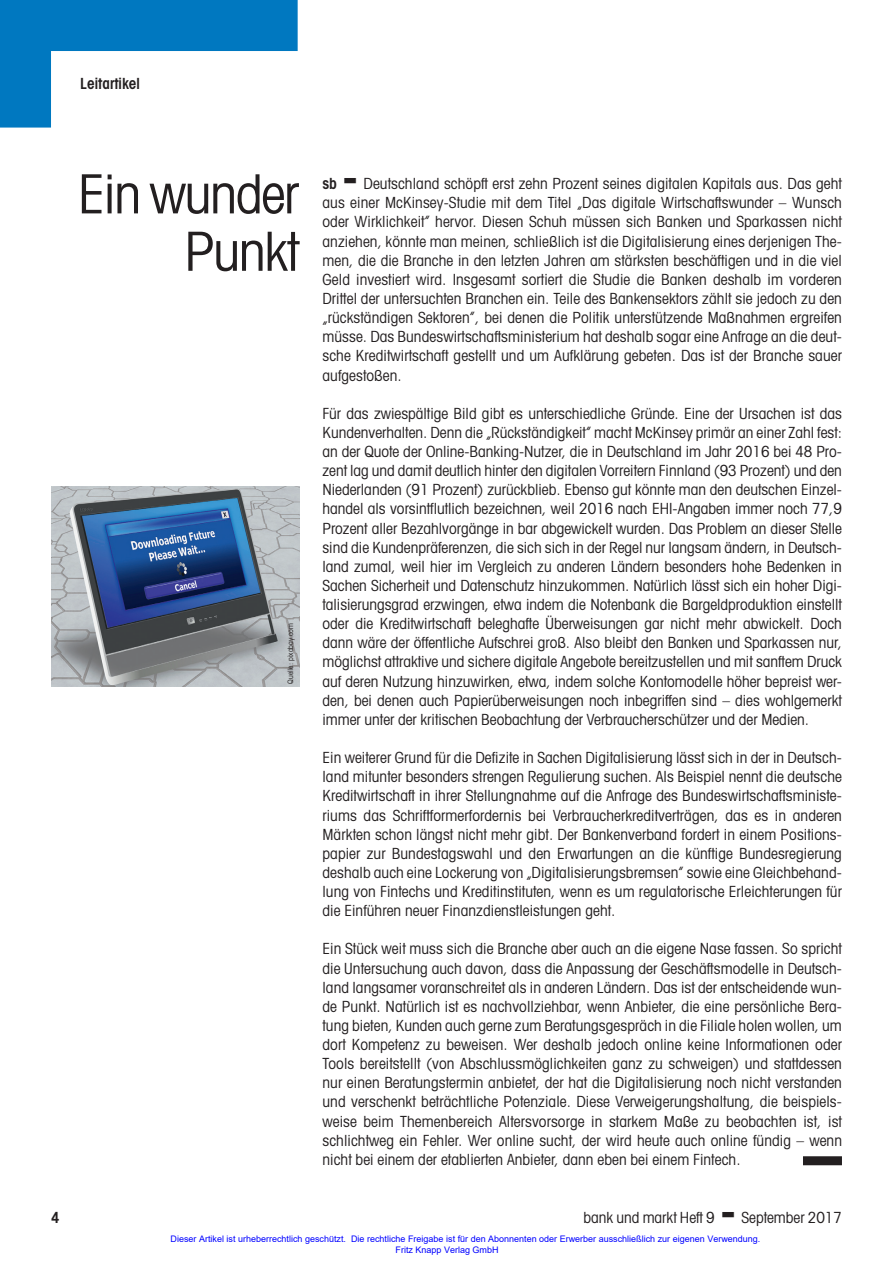
<style>
.page{position:relative;width:893px;height:1263px;background:#fff}
.page>*{position:absolute;margin:0;border:0;box-sizing:border-box;transform-origin:0 0}
.t1{font:condensed 54px/57.4px "Avant Garde";letter-spacing:-.025em;color:#231f20;text-align:right}
.t2{font:condensed 15.3px/19.2px "Avant Garde";letter-spacing:.005em;color:#231f20;text-align:justify}
.t3{font:600 condensed 15.3px "Avant Garde";color:#231f20}
.t4{font:9px/10.8px "Arial";color:#00f}
.t5{font:condensed 7.5px "Avant Garde";color:#231f20}
</style>
<div class="page">
<div style="left:803px;top:1156px;width:39px;height:9px;background:#231f20"></div>
<img style="left:51px;top:487px;width:248px;height:200px">
<svg style="left:0;top:0;width:298px;height:128px"></svg>
<p class="t3" style="left:80px;top:74px;width:61px">Leitartikel</p>
<h1 class="t1" style="left:78px;top:164px;width:223px">Ein wunder<br>Punkt</h1>
<p class="t3" style="left:322px;top:174px;width:16px">sb</p>
<p class="t2" style="left:322px;top:174px;width:521px;text-indent:41px">Deutschland schöpft erst zehn Prozent seines digitalen Kapitals aus. Das geht aus einer McKinsey-Studie mit dem Titel „Das digitale Wirtschaftswunder – Wunsch oder Wirklichkeit” hervor. Diesen Schuh müssen sich Banken und Sparkassen nicht anziehen, könnte man meinen, schließlich ist die Digitalisierung eines derjenigen The&shy;men, die die Branche in den letzten Jahren am stärksten beschäftigen und in die viel Geld investiert wird. Insgesamt sortiert die Studie die Banken deshalb im vorderen Drittel der untersuchten Branchen ein. Teile des Bankensektors zählt sie jedoch zu den „rückständigen Sektoren”, bei denen die Politik unterstützende Maßnahmen ergreifen müsse. Das Bundeswirtschaftsministerium hat deshalb sogar eine Anfrage an die deut&shy;sche Kreditwirtschaft gestellt und um Aufklärung gebeten. Das ist der Branche sauer aufgestoßen.</p>
<p class="t2" style="left:322px;top:403px;width:521px">Für das zwiespältige Bild gibt es unterschiedliche Gründe. Eine der Ursachen ist das Kundenverhalten. Denn die „Rückständigkeit” macht McKinsey primär an einer Zahl fest: an der Quote der Online-Banking-Nutzer, die in Deutschland im Jahr 2016 bei 48 Pro&shy;zent lag und damit deutlich hinter den digitalen Vorreitern Finnland (93 Prozent) und den Niederlanden (91 Prozent) zurückblieb. Ebenso gut könnte man den deutschen Einzel&shy;handel als vorsintflutlich bezeichnen, weil 2016 nach EHI-Angaben immer noch 77,9<br>Prozent aller Bezahlvorgänge in bar abgewickelt wurden. Das Problem an dieser Stelle sind die Kundenpräferenzen, die sich sich in der Regel nur langsam ändern, in Deutsch&shy;land zumal, weil hier im Vergleich zu anderen Ländern besonders hohe Bedenken in Sachen Sicherheit und Datenschutz hinzukommen. Natürlich lässt sich ein hoher Digi&shy;talisierungsgrad erzwingen, etwa indem die Notenbank die Bargeldproduktion einstellt oder die Kreditwirtschaft beleghafte Überweisungen gar nicht mehr abwickelt. Doch dann wäre der öffentliche Aufschrei groß. Also bleibt den Banken und Sparkassen nur, möglichst attraktive und sichere digitale Angebote bereitzustellen und mit sanftem Druck auf deren Nutzung hinzuwirken, etwa, indem solche Kontomodelle höher bepreist wer&shy;den, bei denen auch Papierüberweisungen noch inbegriffen sind – dies wohlgemerkt immer unter der kritischen Beobachtung der Verbraucherschützer und der Medien.</p>
<p class="t2" style="left:322px;top:748px;width:521px">Ein weiterer Grund für die Defizite in Sachen Digitalisierung lässt sich in der in Deutsch&shy;land mitunter besonders strengen Regulierung suchen. Als Beispiel nennt die deutsche Kreditwirtschaft in ihrer Stellungnahme auf die Anfrage des Bundeswirtschaftsministe&shy;riums das Schriftformerfordernis bei Verbraucherkreditverträgen, das es in anderen Märkten schon längst nicht mehr gibt. Der Bankenverband fordert in einem Positions&shy;papier zur Bundestagswahl und den Erwartungen an die künftige Bundesregierung deshalb auch eine Lockerung von „Digitalisierungsbremsen” sowie eine Gleichbehand&shy;lung von Fintechs und Kreditinstituten, wenn es um regulatorische Erleichterungen für die Einführen neuer Finanzdienstleistungen geht.</p>
<p class="t2" style="left:322px;top:939px;width:521px">Ein Stück weit muss sich die Branche aber auch an die eigene Nase fassen. So spricht die Untersuchung auch davon, dass die Anpassung der Geschäftsmodelle in Deutsch&shy;land langsamer voranschreitet als in anderen Ländern. Das ist der entscheidende wun&shy;de Punkt. Natürlich ist es nachvollziehbar, wenn Anbieter, die eine persönliche Bera&shy;tung bieten, Kunden auch gerne zum Beratungsgespräch in die Filiale holen wollen, um dort Kompetenz zu beweisen. Wer deshalb jedoch online keine Informationen oder Tools bereitstellt (von Abschlussmöglichkeiten ganz zu schweigen) und stattdessen nur einen Beratungstermin anbietet, der hat die Digitalisierung noch nicht verstanden und verschenkt beträchtliche Potenziale. Diese Verweigerungshaltung, die beispiels&shy;weise beim Themenbereich Altersvorsorge in starkem Maße zu beobachten ist, ist schlichtweg ein Fehler. Wer online sucht, der wird heute auch online fündig – wenn nicht bei einem der etablierten Anbieter, dann eben bei einem Fintech.</p>
<p class="t5" style="left:286px;top:683px;width:62px;rotate:-90deg">Quelle: pixabay.com</p>
<p class="t3" style="left:51px;top:1208px;width:10px">4</p>
<p class="t2" style="left:583px;top:1207px;width:133px">bank und markt Heft 9</p>
<p class="t2" style="left:741px;top:1207px;width:102px">September 2017</p>
<p class="t4" style="left:396px;top:1233px;width:366px;text-indent:-225px">Dieser Artikel ist urheberrechtlich geschützt. Die rechtliche Freigabe ist für den Abonnenten oder Erwerber ausschließlich zur eigenen Verwendung.<br>Fritz Knapp Verlag GmbH</p>
</div>
